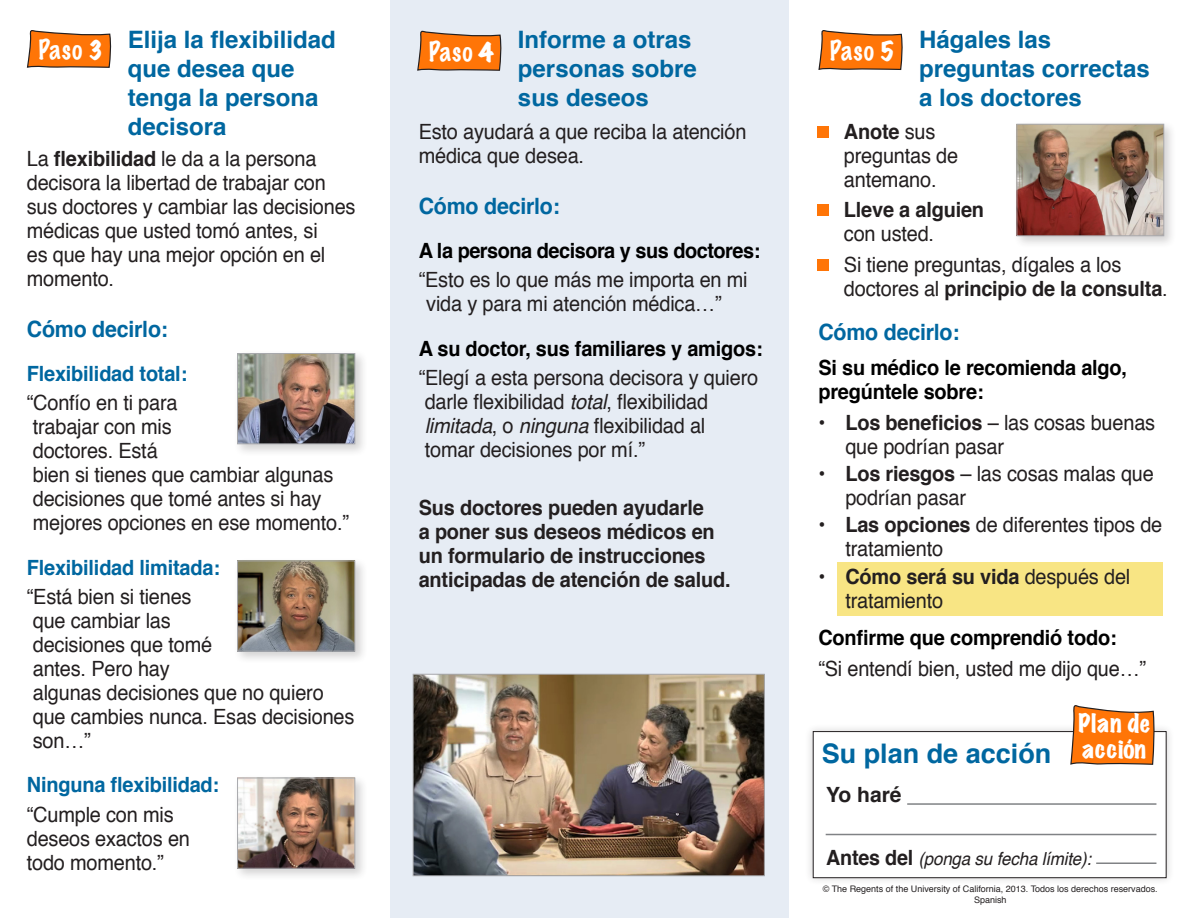
<style>
.page{position:relative;width:1188px;height:918px;background:#fff}
.page>*{position:absolute;margin:0;border:0;box-sizing:border-box;transform-origin:0 0}
.Head_2{font:700 27px "Helvetica";color:#0067a0}
.Here{font:100 24.9px "Marker Felt";letter-spacing:.035em;color:#fff}
.Head_1{font:700 24px/28.8px "Helvetica";color:#0067a0}
.Here-2{font:expanded 23.1px "Marker Felt";letter-spacing:.03em;color:#fff}
.Head_2-2{font:700 22.5px "Helvetica";letter-spacing:-.01em;color:#0067a0;scale:.95 1}
.Body{font:21px/24px "Helvetica";letter-spacing:-.01em;color:#231f20;scale:.95 1}
.Body_Less_Space_Befo{font:21px/24px "Helvetica";letter-spacing:-.01em;color:#231f20;scale:.95 1}
.Head_3{font:700 21px/24px "Helvetica";letter-spacing:-.01em;color:#000;scale:.95 1}
.Body-2{font:700 21px/24px "Helvetica";letter-spacing:-.01em;color:#231f20;scale:.95 1}
.Head_3-2{font:700 21px "Helvetica";letter-spacing:-.01em;color:#0067a0;scale:.95 1}
.Body-3{font:700 21px "Helvetica";letter-spacing:-.01em;color:#231f20}
.Body-4{font:italic 18px "Helvetica";letter-spacing:-.01em;color:#231f20;scale:.94 1}
.t1{font:9px/10.8px "Helvetica";color:#231f20;text-align:center}
.s1{font-weight:400;font-stretch:expanded;font-size:23.1px}
.s2{font-weight:700}
.s3{font-style:italic}
.s4{font-weight:400}
.s5{font-weight:700;font-style:normal;font-size:21px}
</style>
<div class="page">
<div style="left:837px;top:562px;width:326px;height:54px;background:#f8e584"></div>
<div style="left:390px;top:0;width:398px;height:918px;background:#e6ecf4"></div>
<svg style="left:417px;top:30px;width:85px;height:41px;background:#e97e2a"></svg>
<svg style="left:818px;top:30px;width:85px;height:40px;background:#ec7e26"></svg>
<div style="left:817px;top:127px;width:12px;height:11px;background:#ff7507"></div>
<div style="left:817px;top:205px;width:12px;height:11px;background:#ff7507"></div>
<div style="left:817px;top:259px;width:12px;height:12px;background:#ff7507"></div>
<img style="left:415px;top:676px;width:348px;height:198px">
<div style="left:413px;top:674px;width:352px;height:202px;border:1px solid #a8a9ad"></div>
<div style="left:805px;top:723px;width:369px;height:163px;background:#231f20;opacity:.2"></div>
<div style="left:813px;top:732px;width:353px;height:146px;background:#fff"></div>
<div style="left:813px;top:731px;width:354px;height:147px;border:1px solid #231f20"></div>
<svg style="left:1070px;top:705px;width:85px;height:60px;background:#f08027"></svg>
<hr style="left:907px;top:803px;width:249px;height:2px;background:#808285">
<hr style="left:1096px;top:862px;width:60px;height:2px;background:#808285">
<hr style="left:826px;top:834px;width:330px;height:1px;background:#808285">
<div style="left:1013px;top:120px;width:164px;height:129px;background:#231f20;opacity:.2"></div>
<img style="left:1018px;top:126px;width:144px;height:108px">
<div style="left:1016px;top:124px;width:148px;height:112px;border:1px solid #a8a9ad"></div>
<svg style="left:26px;top:30px;width:85px;height:38px;background:#ec7e27"></svg>
<div style="left:234px;top:350px;width:134px;height:107px;background:#231f20;opacity:.2"></div>
<img style="left:239px;top:355px;width:114px;height:87px">
<div style="left:237px;top:353px;width:118px;height:91px;border:1px solid #a8a9ad"></div>
<div style="left:234px;top:557px;width:134px;height:108px;background:#231f20;opacity:.2"></div>
<img style="left:239px;top:563px;width:114px;height:87px">
<div style="left:237px;top:561px;width:118px;height:91px;border:1px solid #a8a9ad"></div>
<div style="left:234px;top:774px;width:134px;height:108px;background:#231f20;opacity:.2"></div>
<img style="left:239px;top:780px;width:114px;height:87px">
<div style="left:237px;top:778px;width:118px;height:91px;border:1px solid #a8a9ad"></div>
<p class="Here" style="left:38px;top:30px;width:66px">Paso <span class="s1">3</span></p>
<p class="Head_1" style="left:128px;top:26px;width:210px">Elija la flexibilidad que desea que tenga la persona decisora</p>
<p class="Body" style="left:27px;top:147px;width:348px">La <span class="s2">flexibilidad</span> le da a la persona decisora la libertad de trabajar con sus doctores y cambiar las decisiones médicas que usted tomó antes, si<br>es que hay una mejor opción en el momento.</p>
<p class="Head_2-2" style="left:27px;top:311px;width:150px">Cómo decirlo:</p>
<p class="Head_3-2" style="left:27px;top:357px;width:170px">Flexibilidad total:</p>
<p class="Body_Less_Space_Befo" style="left:27px;top:392px;width:341px">“Confío en ti para<br>trabajar con mis<br>doctores. Está<br>bien si tienes que cambiar algunas decisiones que tomé antes si hay mejores opciones en ese momento.”</p>
<p class="Head_3-2" style="left:27px;top:550px;width:205px">Flexibilidad limitada:</p>
<p class="Body_Less_Space_Befo" style="left:27px;top:585px;width:346px">“Está bien si tienes<br>que cambiar las<br>decisiones que tomé<br>antes. Pero hay<br>algunas decisiones que no quiero que cambies nunca. Esas decisiones son…”</p>
<p class="Head_3-2" style="left:27px;top:768px;width:204px">Ninguna flexibilidad:</p>
<p class="Body_Less_Space_Befo" style="left:27px;top:803px;width:173px">“Cumple con mis deseos exactos en todo momento.”</p>
<p class="Here" style="left:429px;top:32px;width:66px">Paso <span class="s1">4</span></p>
<p class="Head_1" style="left:518px;top:25px;width:180px">Informe a otras personas sobre sus deseos</p>
<p class="Body" style="left:419px;top:120px;width:346px">Esto ayudará a que reciba la atención médica que desea.</p>
<p class="Head_2-2" style="left:419px;top:188px;width:150px">Cómo decirlo:</p>
<p class="Head_3" style="left:419px;top:239px;width:361px">A la persona decisora y sus doctores:</p>
<p class="Body_Less_Space_Befo" style="left:426px;top:269px;width:340px;text-indent:-8px">“Esto es lo que más me importa en mi vida y para mi atención médica…”</p>
<p class="Head_3" style="left:419px;top:337px;width:364px">A su doctor, sus familiares y amigos:</p>
<p class="Body_Less_Space_Befo" style="left:419px;top:366px;width:359px">“Elegí a esta persona decisora y quiero darle flexibilidad <span class="s3">total</span>, flexibilidad <span class="s3">limitada</span>, o <span class="s3">ninguna</span> flexibilidad al<br>tomar decisiones por mí.”</p>
<p class="Body-2" style="left:419px;top:496px;width:330px">Sus doctores pueden ayudarle<br>a poner sus deseos médicos en un formulario de instrucciones anticipadas de atención de salud.</p>
<p class="Here" style="left:830px;top:31px;width:66px">Paso <span class="s1">5</span></p>
<p class="Head_1" style="left:919px;top:26px;width:232px">Hágales las preguntas correctas a los doctores</p>
<p class="Body" style="left:844px;top:120px;width:122px"><span class="s2">Anote</span> sus preguntas de antemano.</p>
<p class="Body-2" style="left:844px;top:198px;width:149px">Lleve a alguien <span class="s4">con usted.</span></p>
<p class="Body" style="left:844px;top:253px;width:342px">Si tiene preguntas, dígales a los doctores al <span class="s2">principio de la consulta</span>.</p>
<p class="Head_2-2" style="left:818px;top:314px;width:150px">Cómo decirlo:</p>
<p class="Head_3" style="left:818px;top:356px;width:326px">Si su médico le recomienda algo, pregúntele sobre:</p>
<p class="Body" style="left:845px;top:411px;width:328px;text-indent:-27px"><span class="s2">• Los beneficios</span> – las cosas buenas que podrían pasar</p>
<p class="Body" style="left:845px;top:462px;width:326px;text-indent:-27px"><span class="s2">• Los riesgos</span> – las cosas malas que podrían pasar</p>
<p class="Body" style="left:845px;top:514px;width:335px;text-indent:-27px"><span class="s2">• Las opciones</span> de diferentes tipos de tratamiento</p>
<p class="Body" style="left:845px;top:565px;width:301px;text-indent:-27px"><span class="s2">• Cómo será su vida</span> después del tratamiento</p>
<p class="Head_3" style="left:818px;top:626px;width:316px">Confirme que comprendió todo:</p>
<p class="Body" style="left:818px;top:657px;width:346px">“Si entendí bien, usted me dijo que…”</p>
<p class="Here-2" style="left:1078px;top:705px;width:73px">Plan de</p>
<p class="Head_2" style="left:822px;top:732px;width:231px">Su plan de acción</p>
<p class="Here-2" style="left:1082px;top:730px;width:65px">acción</p>
<p class="Body-3" style="left:826px;top:778px;width:77px">Yo haré</p>
<p class="Body-4" style="left:826px;top:844px;width:284px"><span class="s5">Antes del</span> (ponga su fecha límite):</p>
<p class="t1" style="left:823px;top:884px;width:336px">© The Regents of the University of California, 2013. Todos los derechos reservados.<br>Spanish</p>
</div>
